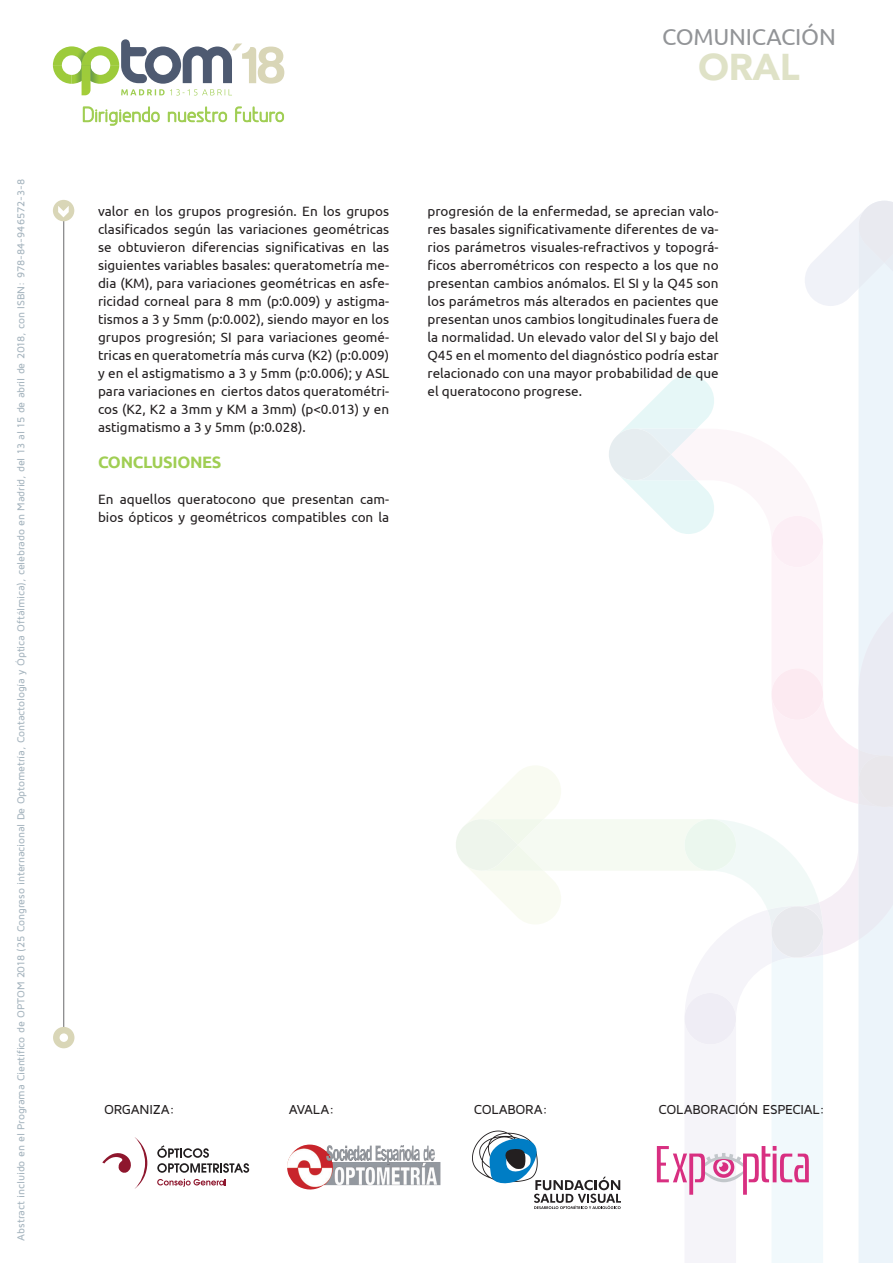
<style>
.page{position:relative;width:893px;height:1263px;background:#fff}
.page>*{position:absolute;margin:0;border:0;box-sizing:border-box;transform-origin:0 0}
.t1{font:900 37.2px "Avenir";color:#dfe2c7}
.t2{font:23.1px "Ubuntu";letter-spacing:-.01em;color:#929497}
.t3{font:19.65px "Greyscale Basic";color:#a0ce53}
.t4{font:700 16.5px "Ubuntu";letter-spacing:-.02em;color:#a0ce53}
.t5{font:13.5px/18px "Ubuntu";color:#231f20;text-align:justify}
.t6{font:500 13.5px "Maven Pro";letter-spacing:-.025em;color:#231f20}
.t7{font:500 10.5px "Maven Pro";letter-spacing:-.015em;color:#a5b4be}
</style>
<div class="page">
<svg style="left:157px;top:1145px;width:92px;height:28px"></svg>
<svg style="left:157px;top:1179px;width:69px;height:8px"></svg>
<svg style="left:102px;top:1137px;width:45px;height:52px"></svg>
<img style="left:287px;top:1144px;width:153px;height:46px">
<svg style="left:456px;top:201px;width:437px;height:1062px"></svg>
<hr style="left:63px;top:209px;width:1px;height:828px;background:#69696c">
<div style="left:53px;top:200px;width:21px;height:21px;background:#d9d6b7;border-radius:50%"></div>
<svg style="left:58px;top:206px;width:11px;height:11px"></svg>
<div style="left:53px;top:1027px;width:21px;height:21px;background:#d9d6b7;border-radius:50%"></div>
<div style="left:60px;top:1033px;width:8px;height:9px;background:#fff;border-radius:50%"></div>
<svg style="left:53px;top:39px;width:231px;height:56px"></svg>
<svg style="left:83px;top:106px;width:77px;height:20px"></svg>
<svg style="left:168px;top:106px;width:59px;height:16px"></svg>
<svg style="left:235px;top:106px;width:49px;height:16px"></svg>
<p class="t7" style="left:14px;top:1240px;width:1063px;rotate:-90deg">ABSTRACT INCLUIDO EN EL PROGRAMA CIENTÍFICO DE OPTOM 2018 (25 CONGRESO INTERNACIONAL DE OPTOMETRÍA, CONTACTOLOGÍA Y ÓPTICA OFTÁLMICA), CELEBRADO EN MADRID, DEL 13 AL 15 DE ABRIL DE 2018, CON ISBN: 978-84-946572-3-8</p>
<h3 class="t3" style="left:82px;top:103px;width:204px">Dirigiendo nuestro futuro</h3>
<p class="t5" style="left:98px;top:202px;width:293px">valor en los grupos progresión. En los grupos clasificados según las variaciones geométricas se obtuvieron diferencias significativas en las siguientes variables basales: queratometría me&shy;dia (KM), para variaciones geométricas en asfe&shy;ricidad corneal para 8 mm (p:0.009) y astigma&shy;tismos a 3 y 5mm (p:0.002), siendo mayor en los grupos progresión; SI para variaciones geomé&shy;tricas en queratometría más curva (K2) (p:0.009) y en el astigmatismo a 3 y 5mm (p:0.006); y ASL para variaciones en ciertos datos queratométri&shy;cos (K2, K2 a 3mm y KM a 3mm) (p&lt;0.013) y en astigmatismo a 3 y 5mm (p:0.028).</p>
<p class="t4" style="left:98px;top:452px;width:125px">CONCLUSIONES</p>
<p class="t5" style="left:98px;top:490px;width:293px">En aquellos queratocono que presentan cam&shy;bios ópticos y geométricos compatibles con la</p>
<h2 class="t2" style="left:662px;top:22px;width:171px">COMUNICACIón</h2>
<h1 class="t1" style="left:698px;top:35px;width:103px">ORAL</h1>
<p class="t5" style="left:427px;top:202px;width:293px">progresión de la enfermedad, se aprecian valo&shy;res basales significativamente diferentes de va&shy;rios parámetros visuales-refractivos y topográ&shy;ficos aberrométricos con respecto a los que no presentan cambios anómalos. El SI y la Q45 son los parámetros más alterados en pacientes que presentan unos cambios longitudinales fuera de la normalidad. Un elevado valor del SI y bajo del Q45 en el momento del diagnóstico podría estar relacionado con una mayor probabilidad de que el queratocono progrese.</p>
<p class="t6" style="left:104px;top:1101px;width:72px">ORGANIZA:</p>
<p class="t6" style="left:289px;top:1101px;width:47px">AVALA:</p>
<p class="t6" style="left:474px;top:1101px;width:76px">COLABORA:</p>
<p class="t6" style="left:659px;top:1101px;width:10px">COLABORACIÓN</p>
<p class="t6" style="left:762px;top:1101px;width:38px">ESPECIAL</p>
<p class="t6" style="left:819px;top:1101px;width:7px">:</p>
</div>
